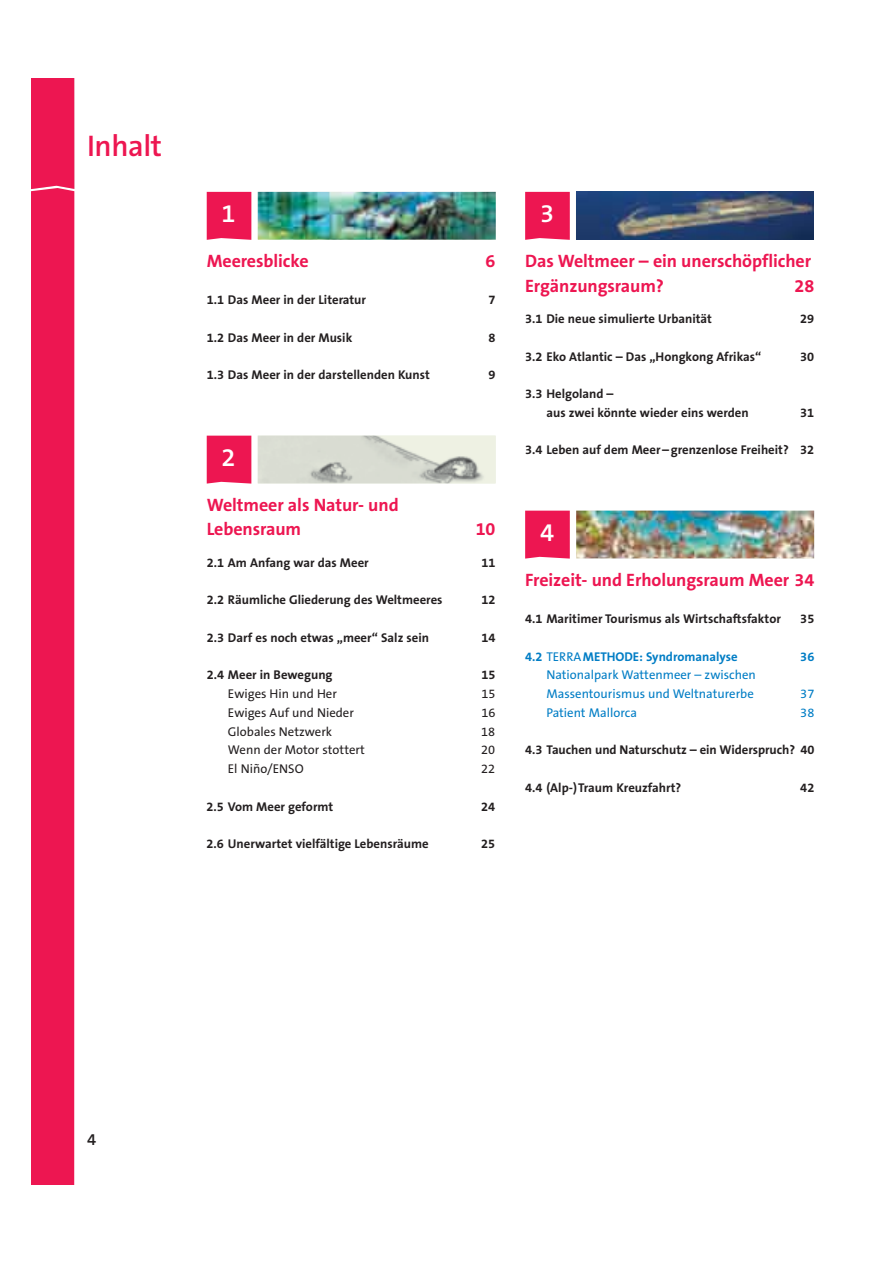
<style>
.page{position:relative;width:893px;height:1263px;background:#fff}
.page>*{position:absolute;margin:0;border:0;box-sizing:border-box;transform-origin:0 0}
.t1{font:600 30px "The Sans B6";letter-spacing:-.015em;color:#ed1651}
.t2{font:600 25.5px "The Sans B6";color:#fff}
.t3{font:700 18px/24.8px "The Sans B7";letter-spacing:-.005em;color:#ed1651}
.t4{font:600 16.5px "The Sans B6";color:#231f20}
.t5{font:700 12.75px/18.8px "The Sans B7";color:#231f20}
.t6{font:12.75px "The Sans B5 Plain";color:#231f20}
.t7{font:12.75px/18.8px "The Sans B5 Plain";color:#007dc5}
.t8{font:700 12.75px "The Sans B7";color:#007dc5}
.s1{font-family:"The Sans B5 Plain";font-weight:400}
</style>
<div class="page">
<div style="left:207px;top:192px;width:44px;height:48px;background:#ed1651"></div>
<img style="left:258px;top:192px;width:238px;height:48px">
<div style="left:207px;top:436px;width:44px;height:48px;background:#ed1651"></div>
<img style="left:258px;top:436px;width:237px;height:47px">
<svg style="left:525px;top:192px;width:45px;height:48px;background:#ed1c56"></svg>
<img style="left:576px;top:192px;width:238px;height:48px">
<svg style="left:525px;top:511px;width:45px;height:48px;background:#ed1d56"></svg>
<img style="left:576px;top:511px;width:238px;height:47px">
<div style="left:32px;top:79px;width:42px;height:1105px;background:#ed1651"></div>
<h1 class="t1" style="left:87px;top:130px;width:76px">Inhalt</h1>
<h2 class="t2" style="left:222px;top:200px;width:16px">1</h2>
<h3 class="t3" style="left:207px;top:250px;width:103px">Meeresblicke</h3>
<h3 class="t3" style="left:485px;top:250px;width:11px">6</h3>
<p class="t5" style="left:207px;top:292px;width:161px">1.1 Das Meer in der Literatur</p>
<p class="t5" style="left:488px;top:292px;width:9px">7</p>
<p class="t5" style="left:207px;top:329px;width:147px">1.2 Das Meer in der Musik</p>
<p class="t5" style="left:488px;top:329px;width:9px">8</p>
<p class="t5" style="left:207px;top:367px;width:225px">1.3 Das Meer in der darstellenden Kunst</p>
<p class="t5" style="left:488px;top:367px;width:9px">9</p>
<h2 class="t2" style="left:222px;top:444px;width:16px">2</h2>
<h3 class="t3" style="left:207px;top:493px;width:193px">Weltmeer als Natur- und<br>Lebensraum</h3>
<h3 class="t3" style="left:476px;top:518px;width:21px">10</h3>
<p class="t5" style="left:207px;top:554px;width:164px">2.1 Am Anfang war das Meer</p>
<p class="t5" style="left:481px;top:554px;width:16px">11</p>
<p class="t5" style="left:207px;top:592px;width:237px">2.2 Räumliche Gliederung des Weltmeeres</p>
<p class="t5" style="left:481px;top:592px;width:16px">12</p>
<p class="t5" style="left:207px;top:629px;width:224px">2.3 Darf es noch etwas „meer“ Salz sein</p>
<p class="t5" style="left:481px;top:629px;width:16px">14</p>
<p class="t5" style="left:207px;top:667px;width:127px">2.4 Meer in Bewegung</p>
<p class="t5" style="left:481px;top:667px;width:16px">15</p>
<p class="t6" style="left:228px;top:688px;width:110px">Ewiges Hin und Her</p>
<p class="t6" style="left:481px;top:688px;width:16px">15</p>
<p class="t6" style="left:228px;top:707px;width:127px">Ewiges Auf und Nieder</p>
<p class="t6" style="left:481px;top:707px;width:16px">16</p>
<p class="t6" style="left:228px;top:726px;width:106px">Globales Netzwerk</p>
<p class="t6" style="left:481px;top:726px;width:16px">18</p>
<p class="t6" style="left:228px;top:745px;width:139px">Wenn der Motor stottert</p>
<p class="t6" style="left:481px;top:745px;width:16px">20</p>
<p class="t6" style="left:228px;top:763px;width:77px">El Niño/ENSO</p>
<p class="t6" style="left:481px;top:763px;width:16px">22</p>
<p class="t5" style="left:207px;top:798px;width:128px">2.5 Vom Meer geformt</p>
<p class="t5" style="left:481px;top:798px;width:16px">24</p>
<p class="t5" style="left:207px;top:835px;width:223px">2.6 Unerwartet vielfältige Lebensräume</p>
<p class="t5" style="left:481px;top:835px;width:16px">25</p>
<h2 class="t2" style="left:540px;top:200px;width:16px">3</h2>
<h3 class="t3" style="left:525px;top:250px;width:287px">Das Weltmeer – ein unerschöpflicher<br>Ergänzungsraum?</h3>
<h3 class="t3" style="left:795px;top:274px;width:21px">28</h3>
<p class="t5" style="left:525px;top:310px;width:188px">3.1 Die neue simulierte Urbanität</p>
<p class="t5" style="left:800px;top:310px;width:16px">29</p>
<p class="t5" style="left:525px;top:348px;width:238px">3.2 Eko Atlantic – Das „Hongkong Afrikas“</p>
<p class="t5" style="left:800px;top:348px;width:16px">30</p>
<p class="t5" style="left:546px;top:385px;width:204px;text-indent:-21px">3.3 Helgoland –<br>aus zwei könnte wieder eins werden</p>
<p class="t5" style="left:800px;top:404px;width:16px">31</p>
<p class="t5" style="left:525px;top:442px;width:291px">3.4 Leben auf dem Meer – grenzenlose Freiheit? 32</p>
<h2 class="t2" style="left:540px;top:519px;width:16px">4</h2>
<h3 class="t3" style="left:525px;top:568px;width:291px">Freizeit- und Erholungsraum Meer 34</h3>
<p class="t5" style="left:525px;top:610px;width:257px">4.1 Maritimer Tourismus als Wirtschaftsfaktor</p>
<p class="t5" style="left:800px;top:610px;width:16px">35</p>
<p class="t8" style="left:525px;top:651px;width:214px">4.2 <span class="s1">TERRA</span>METHODE: Syndromanalyse</p>
<p class="t8" style="left:800px;top:651px;width:16px">36</p>
<p class="t7" style="left:546px;top:667px;width:211px">Nationalpark Wattenmeer – zwischen<br>Massentourismus und Weltnaturerbe</p>
<p class="t7" style="left:800px;top:685px;width:16px">37</p>
<p class="t7" style="left:546px;top:704px;width:92px">Patient Mallorca</p>
<p class="t7" style="left:800px;top:704px;width:16px">38</p>
<p class="t5" style="left:525px;top:742px;width:291px">4.3 Tauchen und Naturschutz – ein Widerspruch? 40</p>
<p class="t5" style="left:525px;top:779px;width:158px">4.4 (Alp-) Traum Kreuzfahrt?</p>
<p class="t5" style="left:800px;top:779px;width:16px">42</p>
<p class="t4" style="left:87px;top:1130px;width:11px">4</p>
</div>
